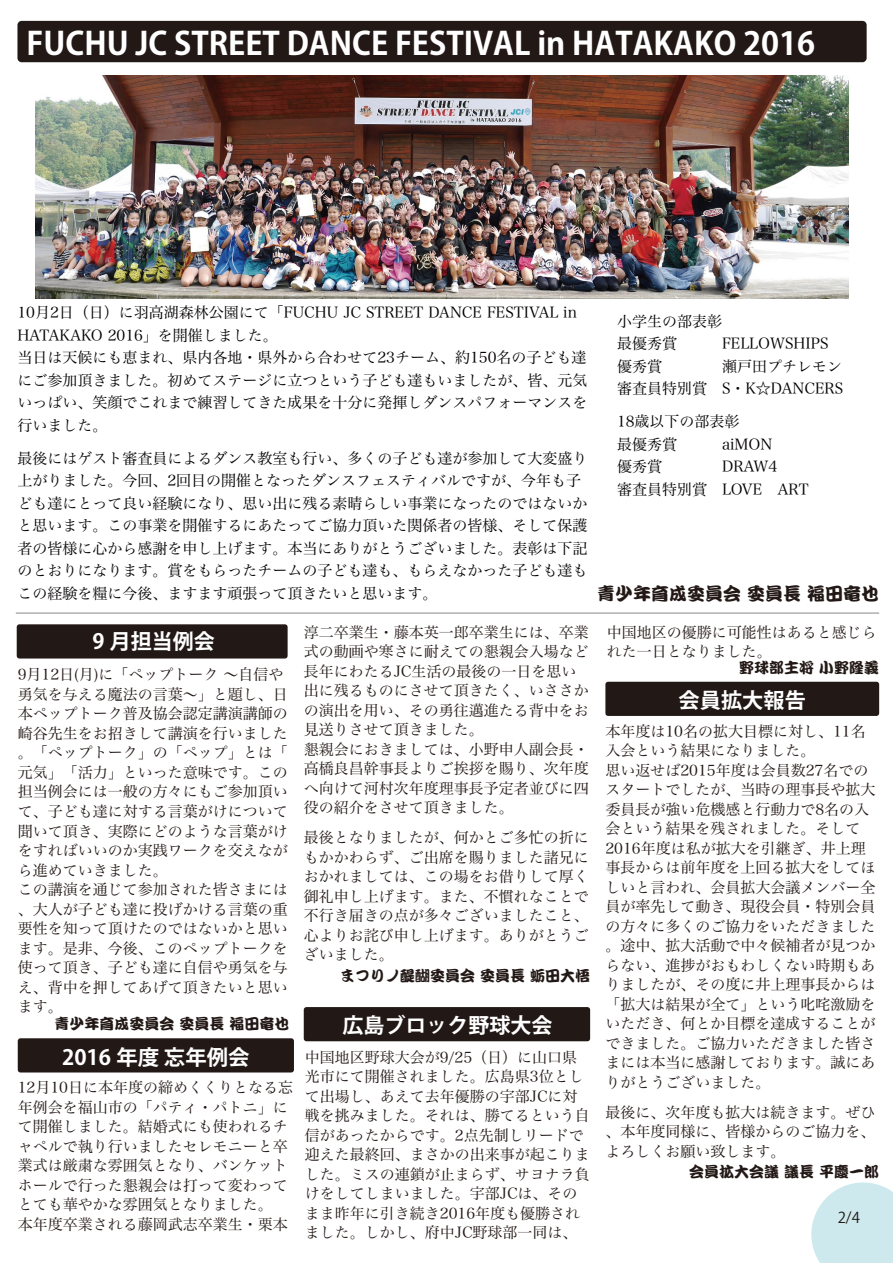
<style>
.page{position:relative;width:893px;height:1263px;background:#fff}
.page>*{position:absolute;margin:0;border:0;box-sizing:border-box;transform-origin:0 0}
.t1{font:700 31.5px "Koz Go Pr 6 N";color:#fff}
.t2{font:700 21px "Koz Go Pr 6 N";color:#fff}
.t3{font:18px "DF Kan Tei Ryu XB MP RKSJ H";color:#221815}
.t4{font:15px/19.5px "Hira Min Pro N W3";color:#221815}
.t5{font:15px/22.5px "Hira Min Pro N W3";color:#040000}
.t6{font:15px "DF Kan Tei Ryu XB MP RKSJ H";color:#221815}
.t7{font:15px "Koz Go Pr 6 N";color:#221815}
</style>
<div class="page">
<div style="left:17px;top:624px;width:271px;height:34px;background:#221815;border-radius:3px"></div>
<svg style="left:811px;top:1182px;width:82px;height:81px"></svg>
<div style="left:18px;top:1038px;width:276px;height:34px;background:#221815;border-radius:3px"></div>
<div style="left:17px;top:21px;width:850px;height:41px;background:#221815;border-radius:4px"></div>
<img style="left:35px;top:76px;width:814px;height:222px">
<div style="left:605px;top:682px;width:274px;height:34px;background:#221815;border-radius:3px"></div>
<hr style="left:16px;top:613px;width:863px;height:1px;background:#898989">
<div style="left:304px;top:1007px;width:286px;height:34px;background:#221815;border-radius:3px"></div>
<h1 class="t1" style="left:27px;top:26px;width:790px">FUCHU JC STREET DANCE FESTIVAL in HATAKAKO 2016</h1>
<p class="t5" style="left:17px;top:300px;width:571px">10月2日（日）に羽高湖森林公園にて「FUCHU JC STREET DANCE FESTIVAL in HATAKAKO 2016」を開催しました。<br>当日は天候にも恵まれ、県内各地・県外から合わせて23チーム、約150名の子ども達にご参加頂きました。初めてステージに立つという子ども達もいましたが、皆、元気いっぱい、笑顔でこれまで練習してきた成果を十分に発揮しダンスパフォーマンスを行いました。</p>
<p class="t5" style="left:17px;top:445px;width:571px">最後にはゲスト審査員によるダンス教室も行い、多くの子ども達が参加して大変盛り上がりました。今回、2回目の開催となったダンスフェスティバルですが、今年も子ども達にとって良い経験になり、思い出に残る素晴らしい事業になったのではないかと思います。この事業を開催するにあたってご協力頂いた関係者の皆様、そして保護者の皆様に心から感謝を申し上げます。本当にありがとうございました。表彰は下記のとおりになります。賞をもらったチームの子ども達も、もらえなかった子ども達もこの経験を糧に今後、ますます頑張って頂きたいと思います。</p>
<p class="t5" style="left:617px;top:308px;width:228px">小学生の部表彰<br>最優秀賞　　　FELLOWSHIPS優秀賞　　　　瀬戸田プチレモン審査員特別賞　S・K☆DANCERS</p>
<p class="t5" style="left:617px;top:409px;width:193px">18歳以下の部表彰<br>最優秀賞　　　aiMON<br>優秀賞　　　　DRAW4<br>審査員特別賞　LOVE ART</p>
<p class="t3" style="left:597px;top:584px;width:283px">青少年育成委員会委員長福田竜也</p>
<h2 class="t2" style="left:93px;top:629px;width:124px">9 月担当例会</h2>
<p class="t4" style="left:18px;top:664px;width:271px">9月12日(月)に「ペップトーク～自信や勇気を与える魔法の言葉～」と題し、日本ペップトーク普及協会認定講演講師の崎谷先生をお招きして講演を行いました。「ペップトーク」の「ペップ」とは「元気」「活力」といった意味です。この担当例会には一般の方々にもご参加頂いて、子ども達に対する言葉がけについて聞いて頂き、実際にどのような言葉がけをすればいいのか実践ワークを交えながら進めていきました。<br>この講演を通じて参加された皆さまには、大人が子ども達に投げかける言葉の重要性を知って頂けたのではないかと思います。是非、今後、このペップトークを使って頂き、子ども達に自信や勇気を与え、背中を押してあげて頂きたいと思います。</p>
<p class="t6" style="left:55px;top:1016px;width:236px">青少年育成委員会委員長福田竜也</p>
<h2 class="t2" style="left:62px;top:1045px;width:189px">2016 年度 忘年例会</h2>
<p class="t4" style="left:18px;top:1076px;width:277px">12月10日に本年度の締めくくりとなる忘年例会を福山市の「パティ・パトニ」にて開催しました。結婚式にも使われるチャペルで執り行いましたセレモニーと卒業式は厳粛な雰囲気となり、バンケットホールで行った懇親会は打って変わってとても華やかな雰囲気となりました。<br>本年度卒業される藤岡武志卒業生・栗本</p>
<p class="t4" style="left:304px;top:621px;width:286px">淳二卒業生・藤本英一郎卒業生には、卒業式の動画や寒さに耐えての懇親会入場など長年にわたるJC生活の最後の一日を思い出に残るものにさせて頂きたく、いささかの演出を用い、その勇往邁進たる背中をお見送りさせて頂きました。<br>懇親会におきましては、小野申人副会長・高橋良昌幹事長よりご挨拶を賜り、次年度へ向けて河村次年度理事長予定者並びに四役の紹介をさせて頂きました。</p>
<p class="t4" style="left:304px;top:826px;width:286px;text-align:justify">最後となりましたが、何かとご多忙の折にもかかわらず、ご出席を賜りました諸兄におかれましては、この場をお借りして厚く御礼申し上げます。また、不慣れなことで不行き届きの点が多々ございましたこと、心よりお詫び申し上げます。ありがとうございました。</p>
<p class="t6" style="left:340px;top:968px;width:251px">まつりノ醍醐委員会委員長蛎田大悟</p>
<h2 class="t2" style="left:342px;top:1013px;width:212px">広島ブロック野球大会</h2>
<p class="t4" style="left:305px;top:1046px;width:287px">中国地区野球大会が9/25（日）に山口県光市にて開催されました。広島県3位として出場し、あえて去年優勝の宇部JCに対戦を挑みました。それは、勝てるという自信があったからです。2点先制しリードで迎えた最終回、まさかの出来事が起こりました。ミスの連鎖が止まらず、サヨナラ負けをしてしまいました。宇部JCは、そのまま昨年に引き続き2016年度も優勝されました。しかし、府中JC野球部一同は、</p>
<p class="t4" style="left:607px;top:621px;width:272px">中国地区の優勝に可能性はあると感じられた一日となりました。</p>
<p class="t6" style="left:739px;top:660px;width:141px">野球部主将小野隆義</p>
<h2 class="t2" style="left:679px;top:688px;width:129px">会員拡大報告</h2>
<p class="t4" style="left:605px;top:720px;width:272px">本年度は10名の拡大目標に対し、11名入会という結果になりました。<br>思い返せば2015年度は会員数27名でのスタートでしたが、当時の理事長や拡大委員長が強い危機感と行動力で8名の入会という結果を残されました。そして<br>2016年度は私が拡大を引継ぎ、井上理事長からは前年度を上回る拡大をしてほしいと言われ、会員拡大会議メンバー全員が率先して動き、現役会員・特別会員の方々に多くのご協力をいただきました。途中、拡大活動で中々候補者が見つからない、進捗がおもわしくない時期もありましたが、その度に井上理事長からは「拡大は結果が全て」という叱咤激励をいただき、何とか目標を達成することができました。ご協力いただきました皆さまには本当に感謝しております。誠にありがとうございました。</p>
<p class="t4" style="left:605px;top:1101px;width:272px;text-align:justify">最後に、次年度も拡大は続きます。ぜひ、本年度同様に、皆様からのご協力を、よろしくお願い致します。</p>
<p class="t6" style="left:689px;top:1163px;width:191px">会員拡大会議議長平慶一郎</p>
<p class="t7" style="left:838px;top:1209px;width:24px">2/4</p>
</div>
